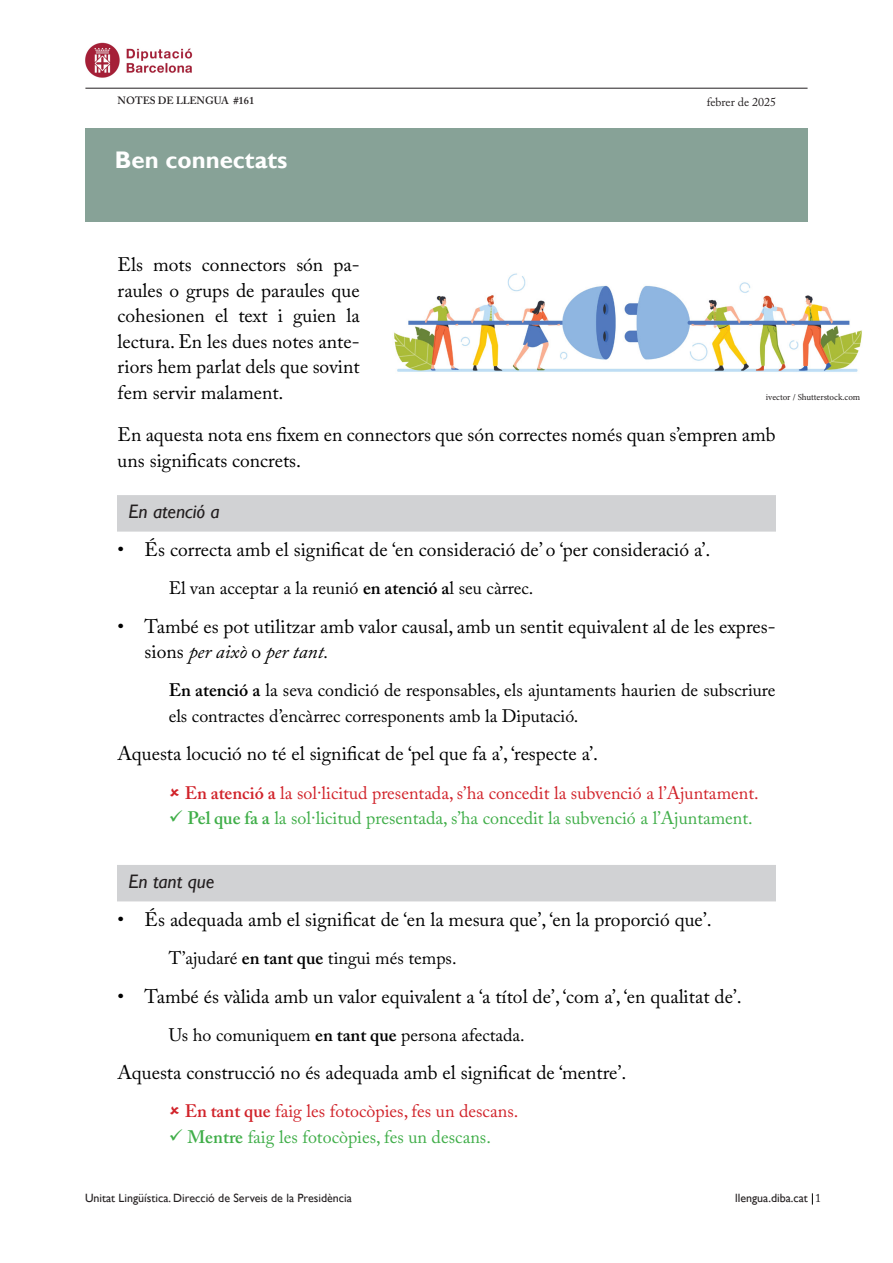
<style>
.page{position:relative;width:893px;height:1263px;background:#fff}
.page>*{position:absolute;margin:0;border:0;box-sizing:border-box;transform-origin:0 0}
.t1{font:700 24px "Gill Sans";color:#fff}
.Text_normal{font:19.5px/25.5px "Adobe Caslon Pro";color:#000}
.Títol_apartat_Gill_Sans{font:italic 19.5px "Gill Sans";color:#231f20}
.Exemples-negre{font:18px/25.5px "Adobe Caslon Pro";color:#000}
.Exemples-vermell{font:18px "Adobe Caslon Pro";color:#d1232a}
.Exemples-verd{font:18px "Adobe Caslon Pro";color:#40ae49}
.t2{font:12px "Gill Sans";color:#231f20}
.t3{font:12px "Adobe Caslon Pro";color:#231f20}
.t4{font:600 10.5px "Adobe Caslon Pro";color:#231f20}
.t5{font:9px "Minion Pro";letter-spacing:-.005em;color:#231f20}
.s1{font-weight:600}
.s2{font-style:italic}
.s3{font-family:"Adobe Caslon Pro"}
</style>
<div class="page">
<hr style="left:85px;top:88px;width:722px;height:1px;background:#231f20">
<div style="left:85px;top:128px;width:722px;height:94px;background:#87a297"></div>
<div style="left:118px;top:495px;width:657px;height:37px;background:#d1d2d4"></div>
<div style="left:118px;top:865px;width:657px;height:36px;background:#d1d2d4"></div>
<img style="left:85px;top:42px;width:108px;height:36px">
<img style="left:394px;top:273px;width:468px;height:99px">
<p class="t4" style="left:118px;top:95px;width:138px">NOTES DE LLENGUA #161</p>
<p class="t3" style="left:707px;top:94px;width:71px">febrer de 2025</p>
<p class="t1" style="left:115px;top:145px;width:174px">Ben connectats</p>
<p class="Text_normal" style="left:118px;top:252px;width:244px;text-align:justify">Els mots connectors són pa&shy;raules o grups de paraules que cohesionen el text i guien la lectura. En les dues notes ante&shy;riors hem parlat dels que sovint fem servir malament.</p>
<p class="Text_normal" style="left:118px;top:422px;width:659px">En aquesta nota ens fixem en connectors que són correctes només quan s’empren amb uns significats concrets.</p>
<p class="Títol_apartat_Gill_Sans" style="left:128px;top:500px;width:93px">En atenció a</p>
<p class="Text_normal" style="left:118px;top:537px;width:594px">• És correcta amb el significat de ‘en consideració de’ o ‘per consideració a’.</p>
<p class="Exemples-negre" style="left:169px;top:575px;width:366px">El van acceptar a la reunió <span class="s1">en atenció a</span>l seu càrrec.</p>
<p class="Text_normal" style="left:145px;top:613px;width:632px;text-indent:-27px">• També es pot utilitzar amb valor causal, amb un sentit equivalent al de les expres&shy;sions <span class="s2">per això</span> o <span class="s2">per tant.</span></p>
<p class="Exemples-negre" style="left:169px;top:677px;width:608px"><span class="s1">En atenció a</span> la seva condició de responsables, els ajuntaments haurien de subscriure els contractes d’encàrrec corresponents amb la Diputació.</p>
<p class="Text_normal" style="left:118px;top:741px;width:482px">Aquesta locució no té el significat de ‘pel que fa a’, ‘respecte a’.</p>
<p class="Exemples-vermell" style="left:185px;top:782px;width:576px"><span class="s1">En atenció a</span> la sol·licitud presentada, s’ha concedit la subvenció a l’Ajuntament.</p>
<p class="Exemples-verd" style="left:169px;top:807px;width:586px">✓ <span class="s1">Pel que fa a</span> la sol·licitud presentada, s’ha concedit la subvenció a l’Ajuntament.</p>
<p class="t5" style="left:766px;top:391px;width:96px">ivector / Shutterstock.com</p>
<p class="Títol_apartat_Gill_Sans" style="left:128px;top:870px;width:88px">En tant que</p>
<p class="Text_normal" style="left:118px;top:906px;width:595px">• És adequada amb el significat de ‘en la mesura que’, ‘en la proporció que’.</p>
<p class="Exemples-negre" style="left:169px;top:945px;width:289px">T’ajudaré <span class="s1">en tant que</span> tingui més temps.</p>
<p class="Text_normal" style="left:118px;top:983px;width:626px">• També és vàlida amb un valor equivalent a ‘a títol de’, ‘com a’, ‘en qualitat de’.</p>
<p class="Exemples-negre" style="left:169px;top:1022px;width:358px">Us ho comuniquem <span class="s1">en tant que</span> persona afectada.</p>
<p class="Text_normal" style="left:118px;top:1059px;width:510px">Aquesta construcció no és adequada amb el significat de ‘mentre’.</p>
<p class="Exemples-vermell" style="left:185px;top:1100px;width:335px"><span class="s1">En tant que</span> faig les fotocòpies, fes un descans.</p>
<p class="Exemples-verd" style="left:169px;top:1126px;width:324px">✓ <span class="s1">Mentre</span> faig les fotocòpies, fes un descans.</p>
<p class="t2" style="left:85px;top:1191px;width:268px">Unitat Lingüística. Direcció de Serveis de la Presidència</p>
<p class="t2" style="left:735px;top:1191px;width:87px">llengua.diba.cat <span class="s3">1</span></p>
</div>
